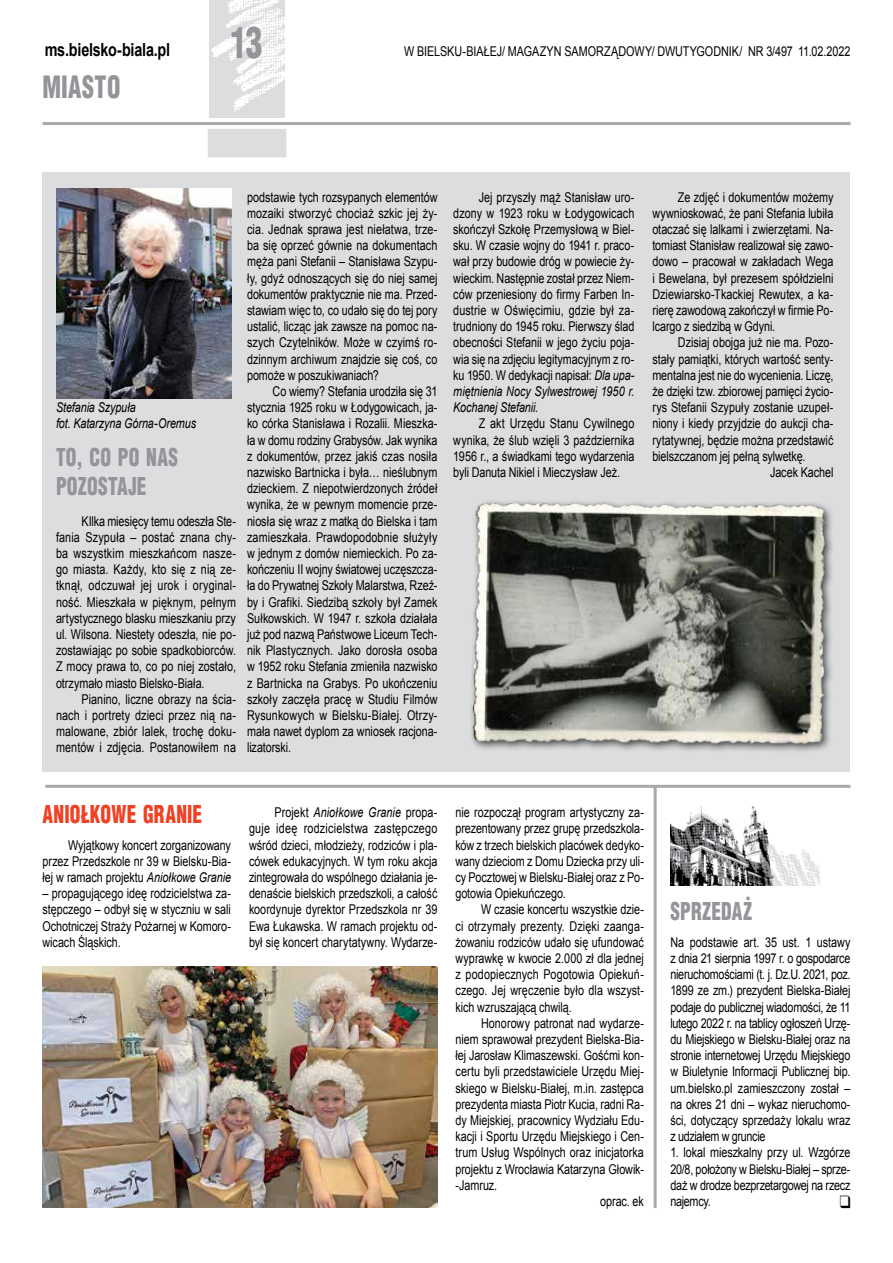
<style>
.page{position:relative;width:893px;height:1263px;background:#fff}
.page>*{position:absolute;margin:0;border:0;box-sizing:border-box;transform-origin:0 0}
.t1{font:900 42px "Switzerland Cond";color:#939598;scale:.8 1}
.t2{font:900 30px "Switzerland Cond";letter-spacing:.02em;color:#939598;scale:.8 1}
.t3{font:900 24px/28.8px "Switzerland Cond";letter-spacing:.02em;color:#939598;scale:.8 1}
.t4{font:900 24px "Switzerland Cond";letter-spacing:.01em;color:#ef4123;scale:.8 1}
.t5{font:700 18px "Arial";letter-spacing:-.015em;color:#000;scale:.8 1}
.t6{font:13.5px/16.2px "Arial";letter-spacing:-.005em;color:#000;text-align:justify;scale:.8 1}
.t7{font:italic 13.5px/16.2px "Arial";letter-spacing:-.01em;color:#000;scale:.8 1}
.s1{font-style:italic}
</style>
<div class="page">
<hr style="left:43px;top:122px;width:807px;height:3px;background:#a7a9ac">
<img style="left:209px;top:0;width:76px;height:117px">
<div style="left:208px;top:129px;width:78px;height:28px;background:#dcddde"></div>
<div style="left:43px;top:172px;width:807px;height:600px;background:#dcddde"></div>
<div style="left:468px;top:498px;width:367px;height:256px;background:#000;opacity:.75"></div>
<img style="left:472px;top:504px;width:357px;height:240px">
<img style="left:56px;top:188px;width:175px;height:211px">
<img style="left:671px;top:806px;width:148px;height:79px">
<hr style="left:45px;top:785px;width:805px;height:3px;background:#a7a9ac">
<hr style="left:654px;top:785px;width:3px;height:423px;background:#a7a9ac">
<img style="left:43px;top:966px;width:394px;height:242px">
<h3 class="t5" style="left:45px;top:37px;width:158px">ms.bielsko-biala.pl</h3>
<h2 class="t2" style="left:43px;top:68px;width:99px">MIASTO</h2>
<h1 class="t1" style="left:230px;top:16px;width:42px">13</h1>
<p class="t6" style="left:404px;top:43px;width:559px">W BIELSKU-BIAŁEJ/ MAGAZYN SAMORZĄDOWY/ DWUTYGODNIK/ NR 3/497 11.02.2022</p>
<p class="t7" style="left:56px;top:399px;width:177px">Stefania Szypuła<br>fot. Katarzyna Górna-Oremus</p>
<h3 class="t3" style="left:56px;top:442px;width:154px">TO, CO PO NAS<br>POZOSTAJE</h3>
<p class="t6" style="left:56px;top:513px;width:226px;text-indent:26px">KIlka miesięcy temu odeszła Ste&shy;fania Szypuła – postać znana chy&shy;ba wszystkim mieszkańcom nasze&shy;go miasta. Każdy, kto się z nią ze&shy;tknął, odczuwał jej urok i oryginal&shy;ność. Mieszkała w pięknym, pełnym artystycznego blasku mieszkaniu przy ul. Wilsona. Niestety odeszła, nie po&shy;zostawiając po sobie spadkobiorców.<br>Z mocy prawa to, co po niej zostało, otrzymało miasto Bielsko-Biała.</p>
<p class="t6" style="left:56px;top:691px;width:226px;text-indent:26px">Pianino, liczne obrazy na ścia&shy;nach i portrety dzieci przez nią na&shy;malowane, zbiór lalek, trochę doku&shy;mentów i zdjęcia. Postanowiłem na</p>
<p class="t6" style="left:247px;top:189px;width:240px">podstawie tych rozsypanych elementów mozaiki stworzyć chociaż szkic jej ży&shy;cia. Jednak sprawa jest niełatwa, trze&shy;ba się oprzeć gównie na dokumentach męża pani Stefanii – Stanisława Szypu&shy;ły, gdyż odnoszących się do niej samej dokumentów praktycznie nie ma. Przed&shy;stawiam więc to, co udało się do tej pory ustalić, licząc jak zawsze na pomoc na&shy;szych Czytelników. Może w czyimś ro&shy;dzinnym archiwum znajdzie się coś, co pomoże w poszukiwaniach?</p>
<p class="t6" style="left:247px;top:383px;width:240px;text-indent:26px">Co wiemy? Stefania urodziła się 31 stycznia 1925 roku w Łodygowicach, ja&shy;ko córka Stanisława i Rozalii. Mieszka&shy;ła w domu rodziny Grabysów. Jak wynika z dokumentów, przez jakiś czas nosiła nazwisko Bartnicka i była… nieślubnym dzieckiem. Z niepotwierdzonych źródeł wynika, że w pewnym momencie prze&shy;niosła się wraz z matką do Bielska i tam zamieszkała. Prawdopodobnie służyły w jednym z domów niemieckich. Po za&shy;kończeniu II wojny światowej uczęszcza&shy;ła do Prywatnej Szkoły Malarstwa, Rzeź&shy;by i Grafiki. Siedzibą szkoły był Zamek Sułkowskich. W 1947 r. szkoła działała już pod nazwą Państwowe Liceum Tech&shy;nik Plastycznych. Jako dorosła osoba w 1952 roku Stefania zmieniła nazwisko z Bartnicka na Grabys. Po ukończeniu szkoły zaczęła pracę w Studiu Filmów Rysunkowych w Bielsku-Białej. Otrzy&shy;mała nawet dyplom za wniosek racjona&shy;lizatorski.</p>
<p class="t6" style="left:453px;top:189px;width:228px;text-indent:26px">Jej przyszły mąż Stanisław uro&shy;dzony w 1923 roku w Łodygowicach skończył Szkołę Przemysłową w Biel&shy;sku. W czasie wojny do 1941 r. praco&shy;wał przy budowie dróg w powiecie ży&shy;wieckim. Następnie został przez Niem&shy;ców przeniesiony do firmy Farben In&shy;dustrie w Oświęcimiu, gdzie był za&shy;trudniony do 1945 roku. Pierwszy ślad obecności Stefanii w jego życiu poja&shy;wia się na zdjęciu legitymacyjnym z ro&shy;ku 1950. W dedykacji napisał: <span class="s1">Dla upa&shy;miętnienia Nocy Sylwestrowej 1950 r.<br>Kochanej Stefanii</span>.</p>
<p class="t6" style="left:453px;top:415px;width:228px;text-indent:26px">Z akt Urzędu Stanu Cywilnego wynika, że ślub wzięli 3 października 1956 r., a świadkami tego wydarzenia byli Danuta Nikiel i Mieczysław Jeż.</p>
<p class="t6" style="left:652px;top:189px;width:228px;text-indent:26px">Ze zdjęć i dokumentów możemy wywnioskować, że pani Stefania lubiła otaczać się lalkami i zwierzętami. Na&shy;tomiast Stanisław realizował się zawo&shy;dowo – pracował w zakładach Wega i Bewelana, był prezesem spółdzielni Dziewiarsko-Tkackiej Rewutex, a ka&shy;rierę zawodową zakończył w firmie Po&shy;lcargo z siedzibą w Gdyni.</p>
<p class="t6" style="left:678px;top:334px;width:196px">Dzisiaj obojga już nie ma. Pozo-</p>
<p class="t6" style="left:652px;top:351px;width:228px">stały pamiątki, których wartość senty-</p>
<p class="t6" style="left:652px;top:367px;width:228px">mentalna jest nie do wycenienia. Liczę,</p>
<p class="t6" style="left:652px;top:383px;width:228px">że dzięki tzw. zbiorowej pamięci życio-</p>
<p class="t6" style="left:652px;top:399px;width:228px">rys Stefanii Szypuły zostanie uzupeł-</p>
<p class="t6" style="left:652px;top:415px;width:228px">niony i kiedy przyjdzie do aukcji cha-</p>
<p class="t6" style="left:652px;top:432px;width:228px">rytatywnej, będzie można przedstawić</p>
<p class="t6" style="left:652px;top:448px;width:193px">bielszczanom jej pełną sylwetkę.</p>
<p class="t6" style="left:770px;top:464px;width:81px">Jacek Kachel</p>
<h3 class="t4" style="left:43px;top:799px;width:201px">ANIOŁKOWE GRANIE</h3>
<p class="t6" style="left:43px;top:837px;width:237px;text-indent:26px">Wyjątkowy koncert zorganizowany przez Przedszkole nr 39 w Bielsku-Bia&shy;łej w ramach projektu <span class="s1">Aniołkowe Granie</span></p>
<p class="t6" style="left:43px;top:885px;width:237px">– propagującego ideę rodzicielstwa za&shy;stępczego – odbył się w styczniu w sali Ochotniczej Straży Pożarnej w Komoro&shy;wicach Śląskich.</p>
<p class="t6" style="left:249px;top:804px;width:237px;text-indent:26px">Projekt <span class="s1">Aniołkowe Granie</span> propa&shy;guje ideę rodzicielstwa zastępczego wśród dzieci, młodzieży, rodziców i pla&shy;cówek edukacyjnych. W tym roku akcja zintegrowała do wspólnego działania je&shy;denaście bielskich przedszkoli, a całość koordynuje dyrektor Przedszkola nr 39<br>Ewa Łukawska. W ramach projektu od&shy;był się koncert charytatywny. Wydarze-</p>
<p class="t6" style="left:455px;top:804px;width:237px">nie rozpoczął program artystyczny za&shy;prezentowany przez grupę przedszkola&shy;ków z trzech bielskich placówek dedyko&shy;wany dzieciom z Domu Dziecka przy uli&shy;cy Pocztowej w Bielsku-Białej oraz z Po&shy;gotowia Opiekuńczego.</p>
<p class="t6" style="left:455px;top:901px;width:237px;text-indent:26px">W czasie koncertu wszystkie dzie&shy;ci otrzymały prezenty. Dzięki zaanga&shy;żowaniu rodziców udało się ufundować wyprawkę w kwocie 2.000 zł dla jednej z podopiecznych Pogotowia Opiekuń&shy;czego. Jej wręczenie było dla wszyst&shy;kich wzruszającą chwilą.</p>
<p class="t6" style="left:481px;top:1015px;width:205px">Honorowy patronat nad wydarze-</p>
<p class="t6" style="left:455px;top:1031px;width:237px">niem sprawował prezydent Bielska-Bia-</p>
<p class="t6" style="left:455px;top:1047px;width:237px">łej Jarosław Klimaszewski. Gośćmi kon-</p>
<p class="t6" style="left:455px;top:1063px;width:237px">certu byli przedstawiciele Urzędu Miej-</p>
<p class="t6" style="left:455px;top:1080px;width:237px">skiego w Bielsku-Białej, m.in. zastępca</p>
<p class="t6" style="left:455px;top:1096px;width:237px">prezydenta miasta Piotr Kucia, radni Ra-</p>
<p class="t6" style="left:455px;top:1112px;width:237px">dy Miejskiej, pracownicy Wydziału Edu-</p>
<p class="t6" style="left:455px;top:1128px;width:237px">kacji i Sportu Urzędu Miejskiego i Cen-</p>
<p class="t6" style="left:455px;top:1144px;width:237px">trum Usług Wspólnych oraz inicjatorka</p>
<p class="t6" style="left:455px;top:1161px;width:237px">projektu z Wrocławia Katarzyna Głowik-</p>
<p class="t6" style="left:455px;top:1177px;width:54px">-Jamruz.</p>
<p class="t6" style="left:600px;top:1193px;width:56px">oprac. ek</p>
<h3 class="t3" style="left:670px;top:896px;width:103px">SPRZEDAŻ</h3>
<p class="t6" style="left:670px;top:934px;width:227px">Na podstawie art. 35 ust. 1 ustawy z dnia 21 sierpnia 1997 r. o gospodarce nieruchomościami (t. j. Dz.U. 2021, poz.<br>1899 ze zm.) prezydent Bielska-Białej podaje do publicznej wiadomości, że 11 lutego 2022 r. na tablicy ogłoszeń Urzę&shy;du Miejskiego w Bielsku-Białej oraz na stronie internetowej Urzędu Miejskiego w Biuletynie Informacji Publicznej bip. um.bielsko.pl zamieszczony został – na okres 21 dni – wykaz nieruchomo&shy;ści, dotyczący sprzedaży lokalu wraz z udziałem w gruncie</p>
<p class="t6" style="left:670px;top:1144px;width:226px">1. lokal mieszkalny przy ul. Wzgórze 20/8, położony w Bielsku-Białej – sprze&shy;daż w drodze bezprzetargowej na rzecz najemcy.</p>
</div>
